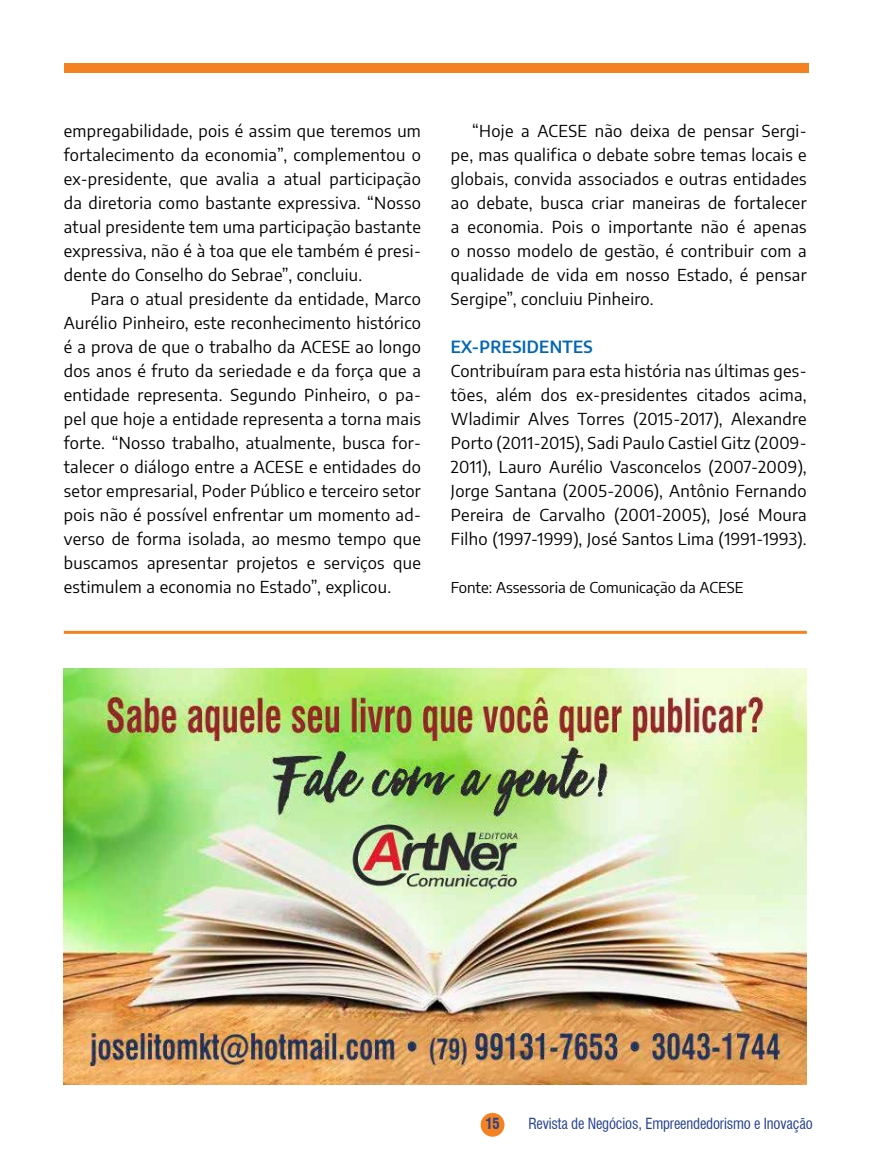
<style>
.page{position:relative;width:872px;height:1170px;background:#fff}
.page>*{position:absolute;margin:0;border:0;box-sizing:border-box;transform-origin:0 0}
.t1{font:16.5px/24px "Encode Sans";letter-spacing:.02em;color:#000;text-align:justify}
.t2{font:600 16.5px "Encode Sans";letter-spacing:.02em;color:#0066b3}
.t3{font:condensed 15px "Swiss 721 BT";letter-spacing:-.01em;color:#25408f}
.t4{font:15px "Encode Sans";color:#000}
.t5{font:700 condensed 15px "Swiss 721 BT";color:#25408f}
</style>
<div class="page">
<div style="left:480px;top:1112px;width:24px;height:24px;background:#f58220;border-radius:50%"></div>
<div style="left:64px;top:64px;width:744px;height:9px;background:#f58220"></div>
<img style="left:64px;top:668px;width:743px;height:416px">
<hr style="left:64px;top:630px;width:743px;height:3px;background:#f58220">
<p class="t1" style="left:64px;top:118px;width:359px">empregabilidade, pois é assim que teremos um fortalecimento da economia”, complementou o ex-presidente, que avalia a atual participação da diretoria como bastante expressiva. “Nosso atual presidente tem uma participação bastante expressiva, não é à toa que ele também é presi&shy;dente do Conselho do Sebrae”, concluiu.</p>
<p class="t1" style="left:64px;top:286px;width:359px;text-indent:27px">Para o atual presidente da entidade, Marco Aurélio Pinheiro, este reconhecimento histórico é a prova de que o trabalho da ACESE ao longo dos anos é fruto da seriedade e da força que a entidade representa. Segundo Pinheiro, o pa&shy;pel que hoje a entidade representa a torna mais forte. “Nosso trabalho, atualmente, busca for&shy;talecer o diálogo entre a ACESE e entidades do setor empresarial, Poder Público e terceiro setor pois não é possível enfrentar um momento ad&shy;verso de forma isolada, ao mesmo tempo que buscamos apresentar projetos e serviços que estimulem a economia no Estado”, explicou.</p>
<p class="t1" style="left:451px;top:118px;width:357px;text-indent:21px">“Hoje a ACESE não deixa de pensar Sergi&shy;pe, mas qualifica o debate sobre temas locais e globais, convida associados e outras entidades ao debate, busca criar maneiras de fortalecer a economia. Pois o importante não é apenas o nosso modelo de gestão, é contribuir com a qualidade de vida em nosso Estado, é pensar Sergipe”, concluiu Pinheiro.</p>
<p class="t2" style="left:451px;top:335px;width:143px">EX-PRESIDENTES</p>
<p class="t1" style="left:451px;top:358px;width:357px">Contribuíram para esta história nas últimas ges&shy;tões, além dos ex-presidentes citados acima, Wladimir Alves Torres (2015-2017), Alexandre Porto (2011-2015), Sadi Paulo Castiel Gitz (2009- 2011), Lauro Aurélio Vasconcelos (2007-2009), Jorge Santana (2005-2006), Antônio Fernando Pereira de Carvalho (2001-2005), José Moura Filho (1997-1999), José Santos Lima (1991-1993).</p>
<p class="t4" style="left:451px;top:577px;width:294px">Fonte: Assessoria de Comunicação da ACESE</p>
<p class="t5" style="left:485px;top:1114px;width:16px">15</p>
<p class="t3" style="left:528px;top:1114px;width:286px">Revista de Negócios, Empreendedorismo e Inovação</p>
</div>
